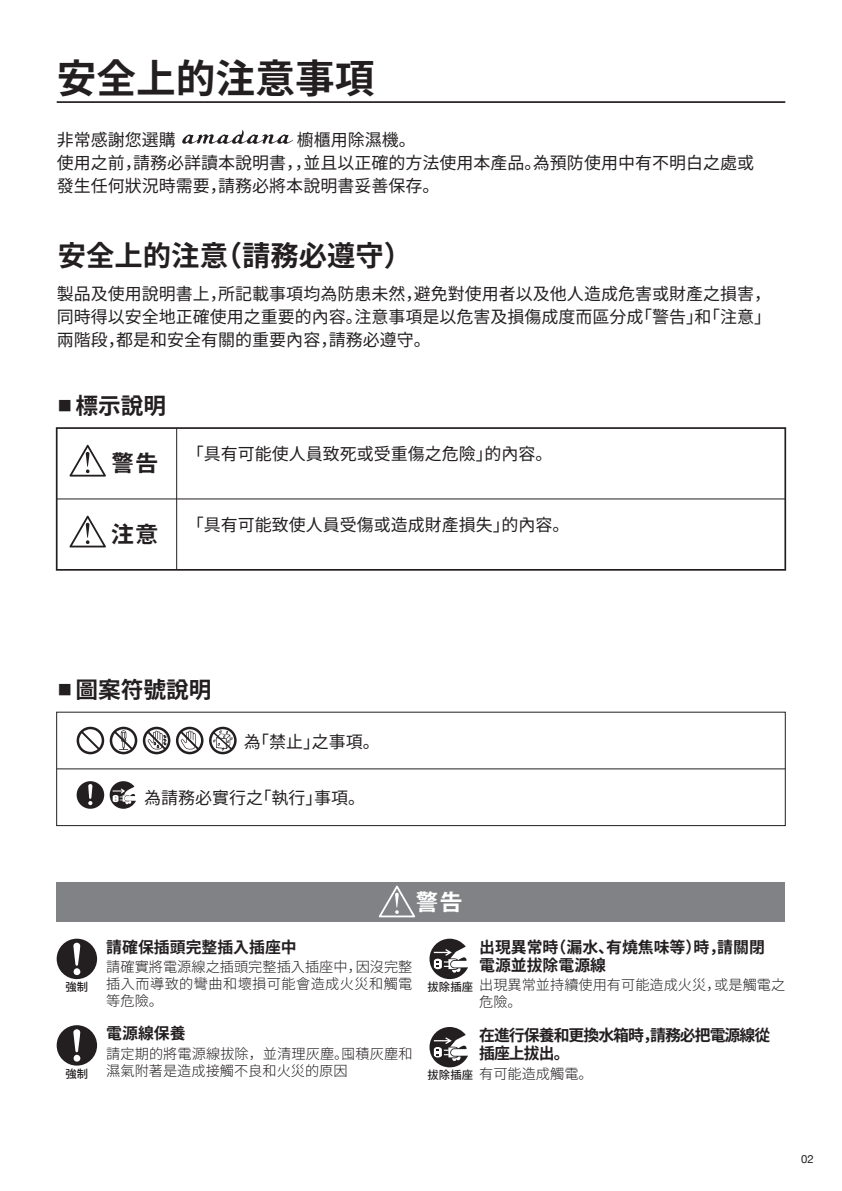
<style>
.page{position:relative;width:842px;height:1191px;background:#fff}
.page>*{position:absolute;margin:0;border:0;box-sizing:border-box;transform-origin:0 0}
.t1{font:700 39.6px "Noto Sans CJ Kjp";color:#231f20}
.t2{font:700 28.4px "Noto Sans CJ Kjp";color:#231f20}
.t3{font:24px "Midashi Go Pro MB31";color:#231f20}
.t4{font:24px "Midashi Go Pro MB31";color:#fff}
.t5{font:700 22.6px "Noto Sans CJ Kjp";color:#231f20}
.t6{font:17px/22.6px "Noto Sans CJ Kjp";color:#231f20}
.t7{font:700 15.8px/18.2px "Noto Sans CJ Kjp";color:#231f20}
.t8{font:700 15.8px/18.2px "Noto Sans CJ Kjp";letter-spacing:-.06em;color:#231f20}
.t9{font:300 14.2px/17px "Noto Sans CJ Kjp";color:#231f20}
.t10{font:500 11.4px "Noto Sans CJ Kjp";color:#231f20}
.t11{font:11.4px "Helvetica Neue";color:#231f20}
.s1{font-family:"Koz Go Pr 6 N";font-weight:400;font-size:14.2px}
</style>
<div class="page">
<svg style="left:69px;top:445px;width:37px;height:31px"></svg>
<svg style="left:69px;top:515px;width:37px;height:32px"></svg>
<svg style="left:77px;top:781px;width:27px;height:27px"></svg>
<svg style="left:110px;top:781px;width:26px;height:27px"></svg>
<div style="left:56px;top:427px;width:730px;height:143px;border:2px solid #231f20"></div>
<hr style="left:57px;top:498px;width:728px;height:1px;background:#231f20">
<hr style="left:57px;top:768px;width:728px;height:1px;background:#231f20">
<div style="left:56px;top:711px;width:730px;height:115px;border:1px solid #231f20"></div>
<hr style="left:176px;top:428px;width:1px;height:142px;background:#231f20">
<hr style="left:57px;top:101px;width:728px;height:2px;background:#231f20">
<svg style="left:143px;top:726px;width:27px;height:28px"></svg>
<svg style="left:110px;top:726px;width:27px;height:28px"></svg>
<svg style="left:77px;top:726px;width:27px;height:28px"></svg>
<svg style="left:176px;top:726px;width:61px;height:28px"></svg>
<div style="left:57px;top:882px;width:728px;height:39px;background:#808285"></div>
<svg style="left:379px;top:885px;width:36px;height:32px"></svg>
<svg style="left:429px;top:938px;width:39px;height:41px"></svg>
<svg style="left:57px;top:938px;width:40px;height:41px"></svg>
<svg style="left:182px;top:130px;width:111px;height:14px"></svg>
<svg style="left:429px;top:1027px;width:39px;height:40px"></svg>
<svg style="left:57px;top:1025px;width:40px;height:40px"></svg>
<h1 class="t1" style="left:57px;top:56px;width:319px">安全上的注意事項</h1>
<p class="t6" style="left:57px;top:129px;width:699px">非常感謝您選購　　　　　　 櫥櫃用除濕機。<br>使用之前，請務必詳讀本說明書，，並且以正確的方法使用本產品。為預防使用中有不明白之處或發生任何狀況時需要，請務必將本說明書妥善保存。</p>
<h2 class="t2" style="left:58px;top:240px;width:356px">安全上的注意（請務必遵守）</h2>
<p class="t6" style="left:57px;top:283px;width:716px;text-align:justify">製品及使用說明書上，所記載事項均為防患未然，避免對使用者以及他人造成危害或財產之損害，同時得以安全地正確使用之重要的內容。注意事項是以危害及損傷成度而區分成「警告」和「注意」兩階段，都是和安全有關的重要內容，請務必遵守。</p>
<h3 class="t5" style="left:58px;top:393px;width:110px"><span class="s1">■</span> 標示說明</h3>
<h3 class="t3" style="left:111px;top:443px;width:49px">警告</h3>
<h3 class="t3" style="left:111px;top:514px;width:49px">注意</h3>
<p class="t6" style="left:187px;top:443px;width:367px">「具有可能使人員致死或受重傷之危險」的內容。</p>
<p class="t6" style="left:187px;top:513px;width:384px">「具有可能致使人員受傷或造成財產損失」的內容。</p>
<h3 class="t5" style="left:58px;top:677px;width:155px"><span class="s1">■</span> 圖案符號說明</h3>
<p class="t6" style="left:244px;top:731px;width:138px">為「禁止」之事項。</p>
<p class="t6" style="left:144px;top:786px;width:223px">為請務必實行之「執行」事項。</p>
<h3 class="t4" style="left:415px;top:883px;width:49px">警告</h3>
<p class="t7" style="left:479px;top:938px;width:287px">出現異常時（漏水、有燒焦味等）時，請關閉電源並拔除電源線</p>
<p class="t9" style="left:479px;top:977px;width:308px">出現異常並持續使用有可能造成火災，或是觸電之危險。</p>
<p class="t7" style="left:106px;top:938px;width:192px">請確保插頭完整插入插座中</p>
<p class="t9" style="left:106px;top:958px;width:308px;text-align:justify">請確實將電源線之插頭完整插入插座中，因沒完整插入而導致的彎曲和壞損可能會造成火災和觸電等危險。</p>
<p class="t10" style="left:66px;top:980px;width:24px">強制</p>
<p class="t10" style="left:428px;top:980px;width:47px">拔除插座</p>
<p class="t7" style="left:106px;top:1024px;width:81px">電源線保養</p>
<p class="t9" style="left:106px;top:1045px;width:308px">請定期的將電源線拔除，並清理灰塵。囤積灰塵和濕氣附著是造成接觸不良和火災的原因</p>
<p class="t8" style="left:479px;top:1026px;width:293px">在進行保養和更換水箱時，請務必把電源線從插座上拔出。</p>
<p class="t10" style="left:66px;top:1067px;width:24px">強制</p>
<p class="t9" style="left:479px;top:1065px;width:115px">有可能造成觸電。</p>
<p class="t10" style="left:428px;top:1068px;width:47px">拔除插座</p>
<p class="t11" style="left:801px;top:1150px;width:14px">02</p>
</div>
